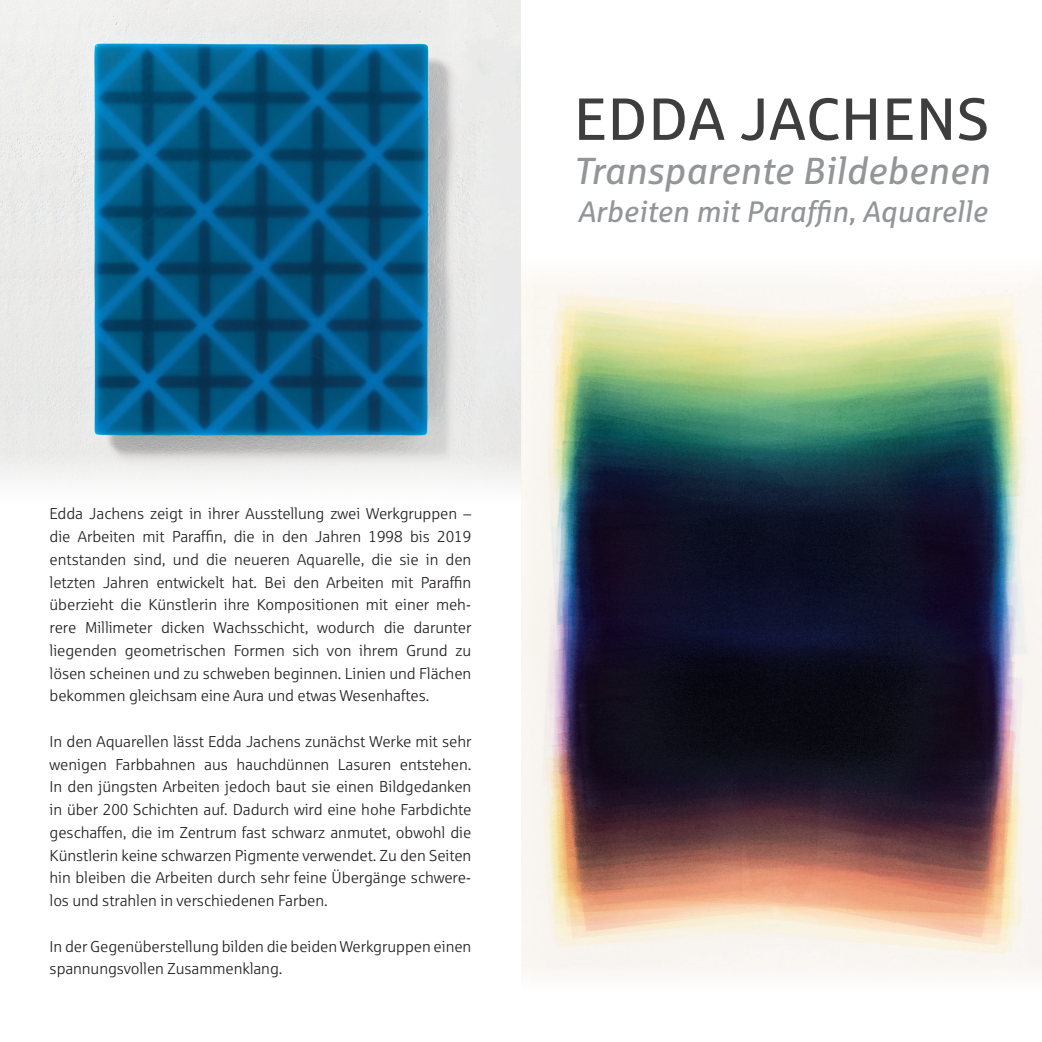
<style>
.page{position:relative;width:1042px;height:1042px;background:#fff}
.page>*{position:absolute;margin:0;border:0;box-sizing:border-box;transform-origin:0 0}
.t1{font:59.5px "Sparkasse Rg";letter-spacing:.01em;color:#3e3e3f}
.t2{font:italic 37.62px "Sparkasse Rg";color:#939598}
.t3{font:italic 29.57px "Sparkasse Rg";color:#939598}
.t4{font:15.75px/22.8px "Sparkasse Lt";letter-spacing:-.005em;color:#231f20;text-align:justify}
</style>
<div class="page">
<img style="left:521px;top:293px;width:521px;height:666px">
<img style="left:0;top:0;width:521px;height:446px">
<svg style="left:0;top:446px;width:521px;height:38px;fill:#eeefee"></svg>
<h1 class="t1" style="left:574px;top:83px;width:417px">EDDA JACHENS</h1>
<h2 class="t2" style="left:573px;top:147px;width:418px">Transparente Bildebenen</h2>
<h3 class="t3" style="left:578px;top:194px;width:411px">Arbeiten mit Paraffin, Aquarelle</h3>
<p class="t4" style="left:50px;top:502px;width:423px">Edda Jachens zeigt in ihrer Ausstellung zwei Werkgruppen – die Arbeiten mit Paraffin, die in den Jahren 1998 bis 2019 entstanden sind, und die neueren Aquarelle, die sie in den letzten Jahren entwickelt hat. Bei den Arbeiten mit Paraffin überzieht die Künstlerin ihre Kompositionen mit einer meh&shy;rere Millimeter dicken Wachsschicht, wodurch die darunter liegenden geometrischen Formen sich von ihrem Grund zu lösen scheinen und zu schweben beginnen. Linien und Flächen bekommen gleichsam eine Aura und etwas Wesenhaftes.</p>
<p class="t4" style="left:50px;top:730px;width:423px">In den Aquarellen lässt Edda Jachens zunächst Werke mit sehr wenigen Farbbahnen aus hauchdünnen Lasuren entstehen.<br>In den jüngsten Arbeiten jedoch baut sie einen Bildgedanken in über 200 Schichten auf. Dadurch wird eine hohe Farbdichte geschaffen, die im Zentrum fast schwarz anmutet, obwohl die Künstlerin keine schwarzen Pigmente verwendet. Zu den Seiten hin bleiben die Arbeiten durch sehr feine Übergänge schwere&shy;los und strahlen in verschiedenen Farben.</p>
<p class="t4" style="left:50px;top:934px;width:423px">In der Gegenüberstellung bilden die beiden Werkgruppen einen spannungsvollen Zusammenklang.</p>
</div>
